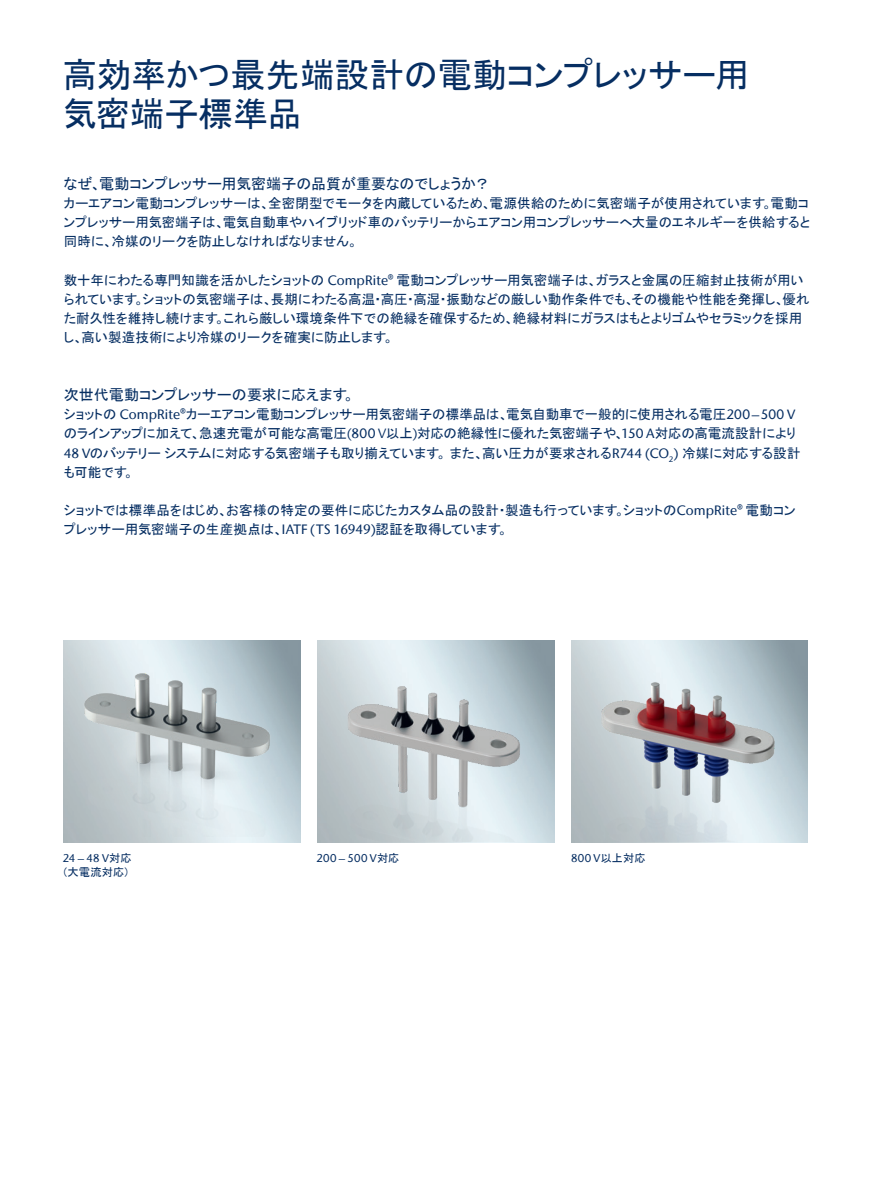
<style>
.page{position:relative;width:893px;height:1191px;background:#fff}
.page>*{position:absolute;margin:0;border:0;box-sizing:border-box;transform-origin:0 0}
.t1{font:34.5px/38.2px "MS P Gothic";letter-spacing:-.005em;color:#062e62}
.t2{font:15px "MS P Gothic";letter-spacing:.005em;color:#062e62}
.t3{font:13.5px/19.2px "MS P Gothic";letter-spacing:.01em;color:#062e62}
.t4{font:500 11.25px "Stone Sans IIITC Com";letter-spacing:.02em;color:#062e62}
.t5{font:11.25px "MS P Gothic";letter-spacing:.01em;color:#062e62}
.s1{font-family:"Stone Sans IIITC Com";font-weight:500}
.s2{font-family:"Stone Sans IIITC Com"}
.s3{font-family:"Stone Sans IIITC Std";font-weight:500}
.s4{font-family:"MS P Gothic";font-weight:400}
</style>
<div class="page">
<img style="left:77px;top:669px;width:216px;height:167px">
<img style="left:324px;top:669px;width:230px;height:172px">
<img style="left:585px;top:659px;width:210px;height:182px">
<h1 class="t1" style="left:63px;top:56px;width:688px">高効率かつ最先端設計の電動コンプレッサー用気密端子標準品</h1>
<p class="t2" style="left:64px;top:176px;width:427px">なぜ、電動コンプレッサー用気密端子の品質が重要なのでしょうか？</p>
<p class="t3" style="left:64px;top:193px;width:748px;text-align:justify">カーエアコン電動コンプレッサーは、全密閉型でモータを内蔵しているため、電源供給のために気密端子が使用されています。電動コンプレッサー用気密端子は、電気自動車やハイブリッド車のバッテリーからエアコン用コンプレッサーへ大量のエネルギーを供給すると同時に、冷媒のリークを防止しなければなりません。</p>
<p class="t3" style="left:64px;top:270px;width:747px">数十年にわたる専門知識を活かしたショットの <span class="s1">CompRite®</span> 電動コンプレッサー用気密端子は、ガラスと金属の圧縮封止技術が用いられています。ショットの気密端子は、長期にわたる高温・高圧・高湿・振動などの厳しい動作条件でも、その機能や性能を発揮し、優れた耐久性を維持し続けます。これら厳しい環境条件下での絶縁を確保するため、絶縁材料にガラスはもとよりゴムやセラミックを採用し、高い製造技術により冷媒のリークを確実に防止します。</p>
<p class="t2" style="left:64px;top:387px;width:292px">次世代電動コンプレッサーの要求に応えます。</p>
<p class="t3" style="left:64px;top:405px;width:738px">ショットの <span class="s1">CompRite®</span>カーエアコン電動コンプレッサー用気密端子の標準品は、電気自動車で一般的に使用される電圧<span class="s1">200–500 V</span>のラインアップに加えて、急速充電が可能な高電圧<span class="s2">(</span><span class="s1">800</span> <span class="s2">V</span>以上<span class="s2">)</span>対応の絶縁性に優れた気密端子や、<span class="s3">150 A</span>対応の高電流設計により<span class="s1">48 V</span>のバッテリー システムに対応する気密端子も取り揃えています。 また、高い圧力が要求される<span class="s1">R744 (CO</span><sub>2</sub><span class="s1">)</span> 冷媒に対応する設計も可能です。</p>
<p class="t3" style="left:64px;top:500px;width:734px">ショットでは標準品をはじめ、お客様の特定の要件に応じたカスタム品の設計・製造も行っています。ショットの<span class="s1">CompRite®</span> 電動コンプレッサー用気密端子の生産拠点は、<span class="s1">IATF (TS 16949)</span>認証を取得しています。</p>
<p class="t4" style="left:63px;top:850px;width:70px">24 – 48 V<span class="s4">対応</span></p>
<p class="t5" style="left:64px;top:866px;width:66px">(大電流対応)</p>
<p class="t4" style="left:316px;top:850px;width:84px">200 – 500 V<span class="s4">対応</span></p>
<p class="t4" style="left:571px;top:850px;width:76px">800 V<span class="s4">以上対応</span></p>
</div>
